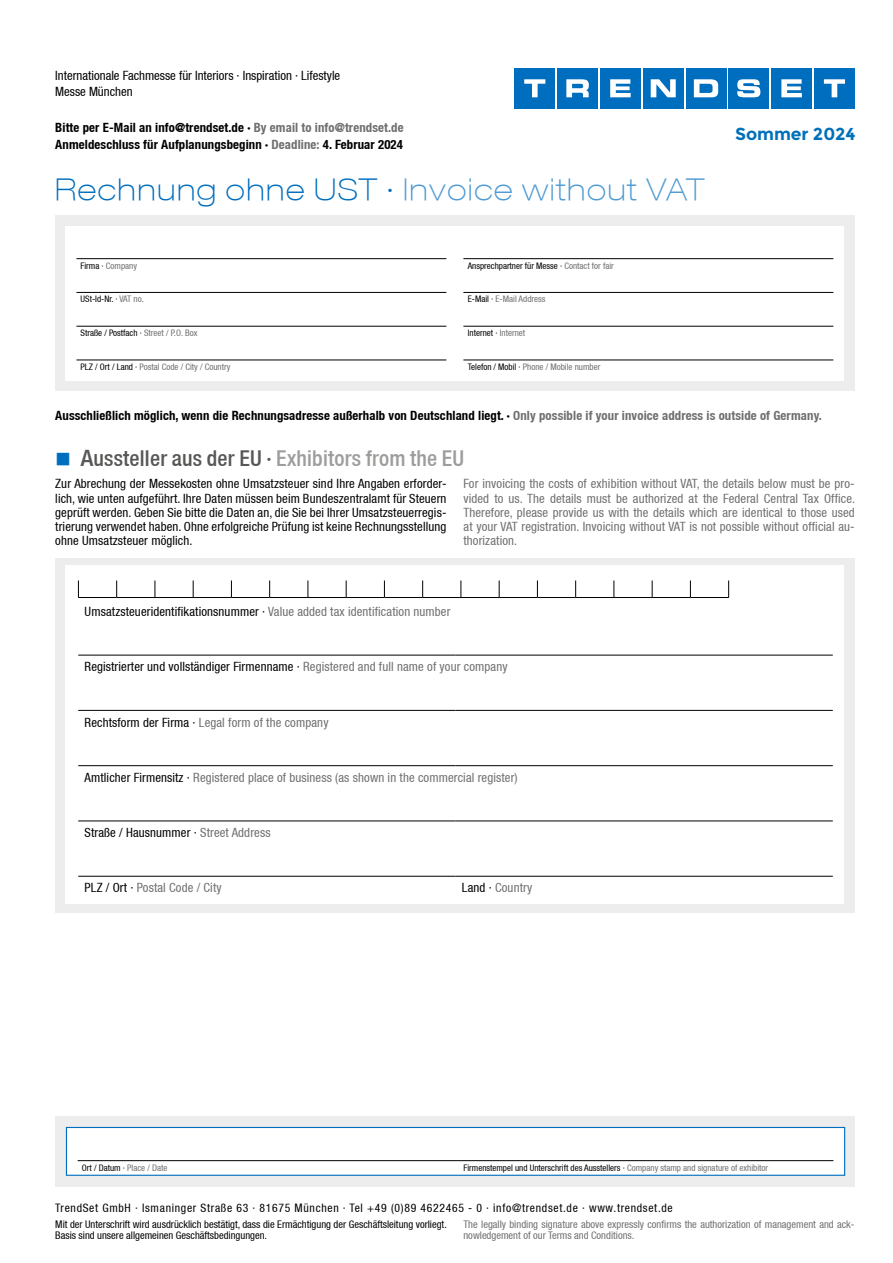
<style>
.page{position:relative;width:893px;height:1263px;background:#fff}
.page>*{position:absolute;margin:0;border:0;box-sizing:border-box;transform-origin:0 0}
.t1{font:100 expanded 30px "Helvetica Neue LT";letter-spacing:.05em;color:#4d9ad2}
.t2{font:500 condensed 21.9px "Helvetica Neue LT";letter-spacing:.01em;color:#9d9d9c}
.t3{font:700 17.25px "Montserrat";letter-spacing:-.005em;color:#0070ba}
.t4{font:condensed 12.75px/14.2px "Helvetica Neue LT";letter-spacing:.01em;color:#000;text-align:justify}
.t5{font:condensed 12.75px/14.2px "Helvetica Neue LT";letter-spacing:.01em;color:#706f6f;text-align:justify}
.t6{font:700 condensed 12.75px/16.4px "Helvetica Neue LT";letter-spacing:.01em;color:#000}
.t7{font:condensed 11.7px "Helvetica Neue LT";letter-spacing:.06em;color:#000}
.t8{font:condensed 10.5px/11.2px "Helvetica Neue LT";color:#000}
.t9{font:condensed 10.5px/11.2px "Helvetica Neue LT";color:#706f6f}
.t10{font:condensed 9px "Helvetica Neue LT";color:#000}
.t11{font:condensed 9px "Helvetica Neue LT";color:#706f6f}
.s1{color:#706f6f}
.s2{color:#006ebe}
.s3{color:#000}
.s4{font-size:22.5px;color:#575756}
.s5{color:#575756}
</style>
<div class="page">
<div style="left:55px;top:558px;width:800px;height:355px;background:#ededed"></div>
<div style="left:66px;top:565px;width:778px;height:339px;background:#fff"></div>
<hr style="left:78px;top:597px;width:39px;height:1px;background:#000">
<hr style="left:117px;top:597px;width:38px;height:1px;background:#000">
<hr style="left:155px;top:597px;width:38px;height:1px;background:#000">
<hr style="left:193px;top:597px;width:38px;height:1px;background:#000">
<hr style="left:231px;top:597px;width:39px;height:1px;background:#000">
<hr style="left:270px;top:597px;width:38px;height:1px;background:#000">
<hr style="left:308px;top:597px;width:38px;height:1px;background:#000">
<hr style="left:346px;top:597px;width:38px;height:1px;background:#000">
<hr style="left:384px;top:597px;width:39px;height:1px;background:#000">
<hr style="left:423px;top:597px;width:38px;height:1px;background:#000">
<hr style="left:461px;top:597px;width:38px;height:1px;background:#000">
<hr style="left:499px;top:597px;width:38px;height:1px;background:#000">
<hr style="left:537px;top:597px;width:39px;height:1px;background:#000">
<hr style="left:576px;top:597px;width:38px;height:1px;background:#000">
<hr style="left:614px;top:597px;width:38px;height:1px;background:#000">
<hr style="left:652px;top:597px;width:38px;height:1px;background:#000">
<hr style="left:690px;top:597px;width:39px;height:1px;background:#000">
<svg style="left:78px;top:580px;width:1px;height:17px"></svg>
<svg style="left:116px;top:580px;width:1px;height:17px"></svg>
<svg style="left:155px;top:580px;width:1px;height:17px"></svg>
<svg style="left:193px;top:580px;width:1px;height:17px"></svg>
<svg style="left:231px;top:580px;width:1px;height:17px"></svg>
<svg style="left:269px;top:580px;width:1px;height:17px"></svg>
<svg style="left:308px;top:580px;width:1px;height:17px"></svg>
<svg style="left:346px;top:580px;width:1px;height:17px"></svg>
<svg style="left:384px;top:580px;width:1px;height:17px"></svg>
<svg style="left:422px;top:580px;width:1px;height:17px"></svg>
<svg style="left:461px;top:580px;width:1px;height:17px"></svg>
<svg style="left:499px;top:580px;width:1px;height:17px"></svg>
<svg style="left:537px;top:580px;width:1px;height:17px"></svg>
<svg style="left:575px;top:580px;width:1px;height:17px"></svg>
<svg style="left:614px;top:580px;width:1px;height:17px"></svg>
<svg style="left:652px;top:580px;width:1px;height:17px"></svg>
<svg style="left:690px;top:580px;width:1px;height:17px"></svg>
<svg style="left:728px;top:580px;width:1px;height:17px"></svg>
<hr style="left:78px;top:765px;width:377px;height:1px;background:#000">
<hr style="left:455px;top:765px;width:378px;height:1px;background:#000">
<hr style="left:78px;top:821px;width:377px;height:1px;background:#000">
<hr style="left:455px;top:821px;width:378px;height:1px;background:#000">
<hr style="left:78px;top:876px;width:377px;height:1px;background:#000">
<hr style="left:455px;top:876px;width:378px;height:1px;background:#000">
<hr style="left:78px;top:655px;width:377px;height:1px;background:#000">
<hr style="left:455px;top:655px;width:378px;height:1px;background:#000">
<hr style="left:78px;top:710px;width:377px;height:1px;background:#000">
<hr style="left:455px;top:710px;width:378px;height:1px;background:#000">
<div style="left:55px;top:1116px;width:800px;height:70px;background:#ededed"></div>
<div style="left:66px;top:1127px;width:779px;height:49px;background:#fff;border:1px solid #006ebe"></div>
<hr style="left:78px;top:1160px;width:755px;height:1px;background:#000">
<div style="left:514px;top:68px;width:41px;height:41px;background:#006ebf"></div>
<div style="left:557px;top:68px;width:41px;height:41px;background:#006ebf"></div>
<div style="left:600px;top:68px;width:41px;height:41px;background:#006ebf"></div>
<div style="left:643px;top:68px;width:40px;height:41px;background:#006ebf"></div>
<div style="left:686px;top:68px;width:40px;height:41px;background:#006ebf"></div>
<div style="left:728px;top:68px;width:41px;height:41px;background:#006ebf"></div>
<div style="left:771px;top:68px;width:41px;height:41px;background:#006ebf"></div>
<div style="left:814px;top:68px;width:41px;height:41px;background:#006ebf"></div>
<svg style="left:524px;top:79px;width:21px;height:18px"></svg>
<svg style="left:610px;top:79px;width:21px;height:18px"></svg>
<svg style="left:651px;top:79px;width:25px;height:18px"></svg>
<svg style="left:737px;top:79px;width:23px;height:18px"></svg>
<svg style="left:781px;top:79px;width:21px;height:18px"></svg>
<svg style="left:824px;top:79px;width:21px;height:18px"></svg>
<svg style="left:566px;top:79px;width:23px;height:18px"></svg>
<svg style="left:694px;top:79px;width:24px;height:18px"></svg>
<div style="left:55px;top:216px;width:800px;height:175px;background:#ededed"></div>
<div style="left:66px;top:226px;width:778px;height:154px;background:#fff"></div>
<hr style="left:463px;top:360px;width:370px;height:1px;background:#000">
<hr style="left:76px;top:360px;width:370px;height:1px;background:#000">
<hr style="left:463px;top:326px;width:370px;height:1px;background:#000">
<hr style="left:76px;top:258px;width:370px;height:1px;background:#000">
<hr style="left:463px;top:258px;width:370px;height:1px;background:#000">
<hr style="left:76px;top:292px;width:370px;height:1px;background:#000">
<hr style="left:463px;top:292px;width:370px;height:1px;background:#000">
<hr style="left:76px;top:326px;width:370px;height:1px;background:#000">
<p class="t4" style="left:55px;top:67px;width:286px;line-height:16.5px">Internationale Fachmesse für Interiors · Inspiration · Lifestyle<br>Messe München</p>
<p class="t6" style="left:55px;top:120px;width:350px">Bitte per E-Mail an info@trendset.de · <span class="s1">By email to info@trendset.de<br></span>Anmeldeschluss für Aufplanungsbeginn · <span class="s1">Deadline:</span> 4. Februar 2024</p>
<h3 class="t3" style="left:735px;top:123px;width:122px">Sommer 2024</h3>
<h1 class="t1" style="left:55px;top:171px;width:651px"><span class="s2">Rechnung ohne UST ·</span> Invoice without VAT</h1>
<p class="t11" style="left:81px;top:260px;width:58px"><span class="s3">Firma ·</span> Company</p>
<p class="t10" style="left:468px;top:260px;width:148px">Ansprechpartner für Messe · <span class="s1">Contact for fair</span></p>
<p class="t10" style="left:81px;top:294px;width:65px">USt-Id-Nr. · <span class="s1">VAT no.</span></p>
<p class="t11" style="left:468px;top:294px;width:79px"><span class="s3">E-Mail ·</span> E-Mail Address</p>
<p class="t10" style="left:81px;top:328px;width:118px">Straße / Postfach · <span class="s1">Street / P.O. Box</span></p>
<p class="t10" style="left:468px;top:327px;width:59px">Internet · <span class="s1">Internet</span></p>
<p class="t11" style="left:81px;top:361px;width:151px"><span class="s3">PLZ / Ort / Land ·</span> Postal Code / City / Country</p>
<p class="t11" style="left:468px;top:362px;width:134px"><span class="s3">Telefon / Mobil ·</span> Phone / Mobile number</p>
<p class="t6" style="left:55px;top:408px;width:768px">Ausschließlich möglich, wenn die Rechnungsadresse außerhalb von Deutschland liegt. · <span class="s1">Only possible if your invoice address is outside of Germany.</span></p>
<h2 class="t2" style="left:81px;top:445px;width:385px"><span class="s4">A</span><span class="s5">ussteller aus der EU ·</span> Exhibitors from the EU</h2>
<p class="t4" style="left:55px;top:477px;width:393px">Zur Abrechung der Messekosten ohne Umsatzsteuer sind Ihre Angaben erforder&shy;lich, wie unten aufgeführt. Ihre Daten müssen beim Bundeszentralamt für Steuern geprüft werden. Geben Sie bitte die Daten an, die Sie bei Ihrer Umsatzsteuerregis&shy;trierung verwendet haben. Ohne erfolgreiche Prüfung ist keine Rechnungsstellung ohne Umsatzsteuer möglich.</p>
<p class="t5" style="left:463px;top:477px;width:393px">For invoicing the costs of exhibition without VAT, the details below must be pro&shy;vided to us. The details must be authorized at the Federal Central Tax Office.<br>Therefore, please provide us with the details which are identical to those used at your VAT registration. Invoicing without VAT is not possible without official au&shy;thorization.</p>
<p class="t4" style="left:85px;top:604px;width:367px">Umsatzsteueridentifikationsnummer · <span class="s1">Value added tax identification number</span></p>
<p class="t4" style="left:85px;top:659px;width:425px">Registrierter und vollständiger Firmenname · <span class="s1">Registered and full name of your company</span></p>
<p class="t5" style="left:85px;top:715px;width:245px"><span class="s3">Rechtsform der Firma ·</span> Legal form of the company</p>
<p class="t5" style="left:85px;top:770px;width:435px"><span class="s3">Amtlicher Firmensitz ·</span> Registered place of business (as shown in the commercial register)</p>
<p class="t4" style="left:85px;top:825px;width:187px">Straße / Hausnummer · <span class="s1">Street Address</span></p>
<p class="t5" style="left:85px;top:881px;width:138px"><span class="s3">PLZ / Ort ·</span> Postal Code / City</p>
<p class="t5" style="left:462px;top:881px;width:72px"><span class="s3">Land ·</span> Country</p>
<p class="t10" style="left:82px;top:1162px;width:87px">Ort / Datum · <span class="s1">Place / Date</span></p>
<p class="t10" style="left:463px;top:1162px;width:306px">Firmenstempel und Unterschrift des Ausstellers · <span class="s1">Company stamp and signature of exhibitor</span></p>
<p class="t7" style="left:55px;top:1201px;width:619px">TrendSet GmbH · Ismaninger Straße 63 · 81675 München · Tel +49 (0)89 4622465 - 0 · info@trendset.de · www.trendset.de</p>
<p class="t8" style="left:55px;top:1218px;width:393px">Mit der Unterschrift wird ausdrücklich bestätigt, dass die Ermächtigung der Geschäftsleitung vorliegt.<br>Basis sind unsere allgemeinen Geschäftsbedingungen.</p>
<p class="t9" style="left:463px;top:1218px;width:393px">The legally binding signature above expressly confirms the authorization of management and ack&shy;nowledgement of our Terms and Conditions.</p>
</div>
